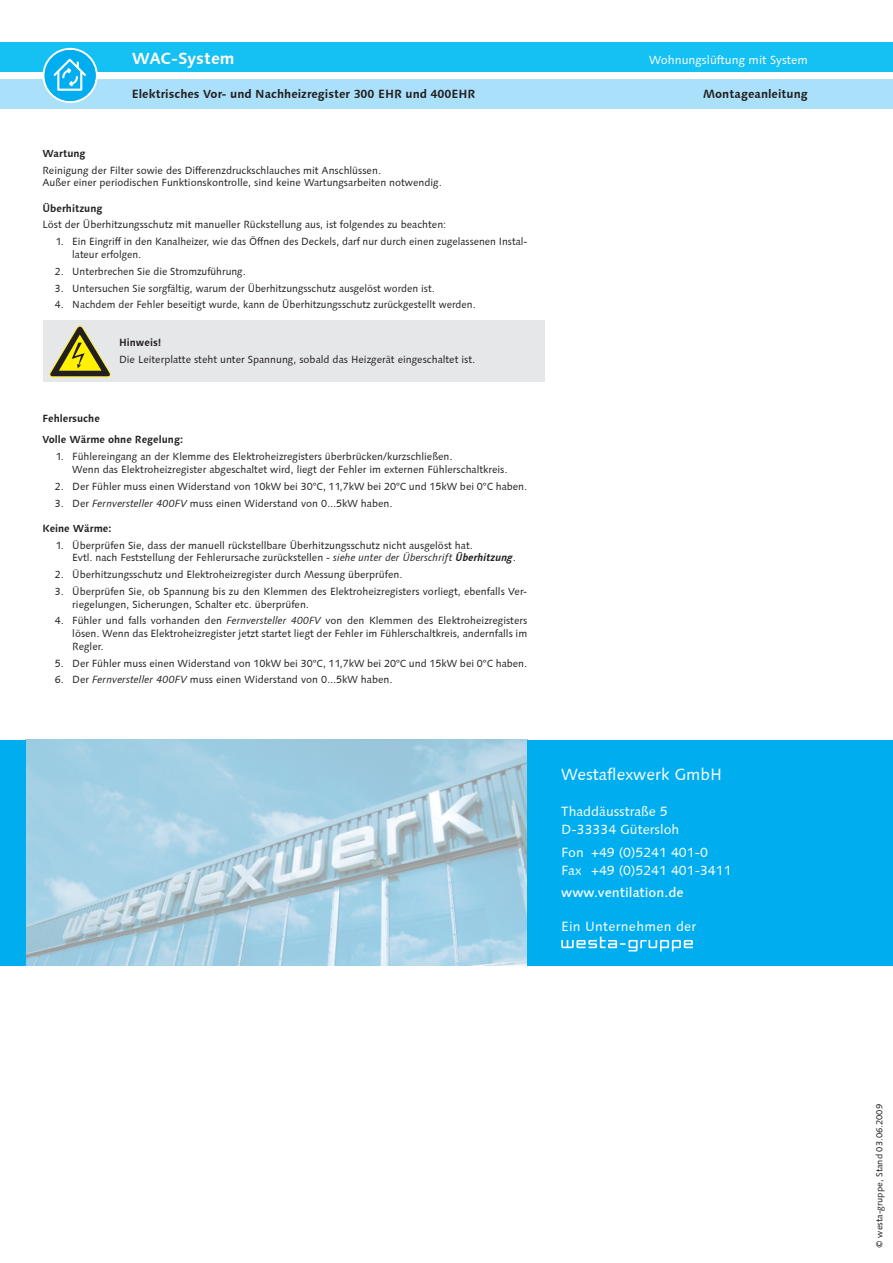
<style>
.page{position:relative;width:893px;height:1263px;background:#fff}
.page>*{position:absolute;margin:0;border:0;box-sizing:border-box;transform-origin:0 0}
.t1{font:16.5px "Linotype Syntax";color:#fff}
.t2{font:700 16.5px "Linotype Syntax";color:#fff}
.t3{font:13.5px "Linotype Syntax";color:#fff}
.t4{font:500 13.5px "Linotype Syntax";color:#fff}
.t5{font:13.5px "Linotype Syntax";letter-spacing:.02em;color:#fff}
.t6{font:700 12px "Linotype Syntax";color:#231f20}
.t7{font:12px "Linotype Syntax";color:#fff}
.Bildtext{font:10.5px/12.6px "Linotype Syntax";color:#231f20}
.Bildtext-2{font:10.5px/12.6px "Linotype Syntax";color:#231f20;scale:.96 1}
.Bildtext-3{font:700 10.5px "Linotype Syntax";color:#231f20}
.Text{font:9px "Linotype Syntax";color:#231f20}
.s1{font-style:italic}
.s2{font-weight:700;font-style:italic}
</style>
<div class="page">
<div style="left:43px;top:321px;width:502px;height:61px;background:#e6e7e9"></div>
<svg style="left:49px;top:326px;width:62px;height:51px"></svg>
<img style="left:26px;top:740px;width:501px;height:225px">
<div style="left:527px;top:740px;width:366px;height:225px;background:#00aeef"></div>
<svg style="left:561px;top:937px;width:132px;height:14px"></svg>
<div style="left:0;top:740px;width:26px;height:225px;background:#00aeef"></div>
<div style="left:0;top:43px;width:893px;height:29px;background:#15c0f2"></div>
<div style="left:0;top:79px;width:893px;height:29px;background:#aae0f9"></div>
<svg style="left:43px;top:48px;width:55px;height:55px"></svg>
<div style="left:45px;top:50px;width:51px;height:51px;background:#00aeef;border-radius:50%"></div>
<svg style="left:53px;top:59px;width:33px;height:32px"></svg>
<p class="t2" style="left:132px;top:48px;width:104px">WAC-System</p>
<p class="t7" style="left:649px;top:52px;width:160px">Wohnungslüftung mit System</p>
<p class="t6" style="left:132px;top:86px;width:345px">Elektrisches Vor- und Nachheizregister 300 EHR und 400EHR</p>
<p class="t6" style="left:703px;top:86px;width:106px">Montageanleitung</p>
<p class="Bildtext-3" style="left:43px;top:147px;width:45px">Wartung</p>
<p class="Bildtext" style="left:43px;top:164px;width:340px">Reinigung der Filter sowie des Differenzdruckschlauches mit Anschlüssen.</p>
<p class="Bildtext" style="left:43px;top:176px;width:401px">Außer einer periodischen Funktionskontrolle, sind keine Wartungsarbeiten notwendig.</p>
<p class="Bildtext-3" style="left:43px;top:201px;width:62px">Überhitzung</p>
<p class="Bildtext" style="left:43px;top:219px;width:405px">Löst der Überhitzungsschutz mit manueller Rückstellung aus, ist folgendes zu beachten:</p>
<p class="Bildtext-2" style="left:72px;top:235px;width:475px;text-indent:-16px">1. Ein Eingriff in den Kanalheizer, wie das Öffnen des Deckels, darf nur durch einen zugelassenen Instal&shy;lateur erfolgen.</p>
<p class="Bildtext-2" style="left:55px;top:265px;width:200px">2. Unterbrechen Sie die Stromzuführung.</p>
<p class="Bildtext-2" style="left:55px;top:282px;width:397px">3. Untersuchen Sie sorgfältig, warum der Überhitzungsschutz ausgelöst worden ist.</p>
<p class="Bildtext-2" style="left:55px;top:299px;width:440px">4. Nachdem der Fehler beseitigt wurde, kann de Überhitzungsschutz zurückgestellt werden.</p>
<p class="Bildtext-3" style="left:119px;top:336px;width:44px">Hinweis!</p>
<p class="Bildtext" style="left:119px;top:353px;width:357px">Die Leiterplatte steht unter Spannung, sobald das Heizgerät eingeschaltet ist.</p>
<p class="Bildtext-3" style="left:43px;top:412px;width:59px">Fehlersuche</p>
<p class="Bildtext-3" style="left:43px;top:433px;width:142px">Volle Wärme ohne Regelung:</p>
<p class="Bildtext" style="left:56px;top:450px;width:398px">1. Fühlereingang an der Klemme des Elektroheizregisters überbrücken/kurzschließen.</p>
<p class="Bildtext" style="left:72px;top:463px;width:437px">Wenn das Elektroheizregister abgeschaltet wird, liegt der Fehler im externen Fühlerschaltkreis.</p>
<p class="Bildtext" style="left:55px;top:480px;width:474px">2. Der Fühler muss einen Widerstand von 10kW bei 30°C, 11,7kW bei 20°C und 15kW bei 0°C haben.</p>
<p class="Bildtext" style="left:55px;top:497px;width:339px">3. Der <span class="s1">Fernversteller 400FV</span> muss einen Widerstand von 0...5kW haben.</p>
<p class="Bildtext-3" style="left:43px;top:522px;width:70px">Keine Wärme:</p>
<p class="Bildtext" style="left:56px;top:539px;width:418px">1. Überprüfen Sie, dass der manuell rückstellbare Überhitzungsschutz nicht ausgelöst hat.</p>
<p class="Bildtext" style="left:72px;top:551px;width:445px">Evtl. nach Feststellung der Fehlerursache zurückstellen - <span class="s1">siehe unter der Überschrift</span> <span class="s2">Überhitzung</span>.</p>
<p class="Bildtext" style="left:55px;top:568px;width:349px">2. Überhitzungsschutz und Elektroheizregister durch Messung überprüfen.</p>
<p class="Bildtext" style="left:72px;top:585px;width:456px;text-indent:-18px">3. Überprüfen Sie, ob Spannung bis zu den Klemmen des Elektroheizregisters vorliegt, ebenfalls Ver&shy;riegelungen, Sicherungen, Schalter etc. überprüfen.</p>
<p class="Bildtext" style="left:72px;top:615px;width:456px;text-align:justify;text-indent:-18px">4. Fühler und falls vorhanden den <span class="s1">Fernversteller 400FV</span> von den Klemmen des Elektroheizregisters lösen. Wenn das Elektroheizregister jetzt startet liegt der Fehler im Fühlerschaltkreis, andernfalls im Regler.</p>
<p class="Bildtext" style="left:55px;top:657px;width:474px">5. Der Fühler muss einen Widerstand von 10kW bei 30°C, 11,7kW bei 20°C und 15kW bei 0°C haben.</p>
<p class="Bildtext" style="left:55px;top:673px;width:339px">6. Der <span class="s1">Fernversteller 400FV</span> muss einen Widerstand von 0...5kW haben.</p>
<p class="t1" style="left:561px;top:765px;width:162px">Westaflexwerk GmbH</p>
<p class="t3" style="left:561px;top:804px;width:108px">Thaddäusstraße 5</p>
<p class="t3" style="left:561px;top:822px;width:120px">D-33334 Gütersloh</p>
<p class="t3" style="left:561px;top:844px;width:148px">Fon +49 (0)5241 401-0</p>
<p class="t3" style="left:561px;top:862px;width:172px">Fax +49 (0)5241 401-3411</p>
<p class="t4" style="left:561px;top:884px;width:124px">www.ventilation.de</p>
<p class="t5" style="left:561px;top:919px;width:137px">Ein Unternehmen der</p>
<p class="Text" style="left:874px;top:1248px;width:145px;rotate:-90deg">© westa-gruppe, Stand 03.06.2009</p>
</div>
